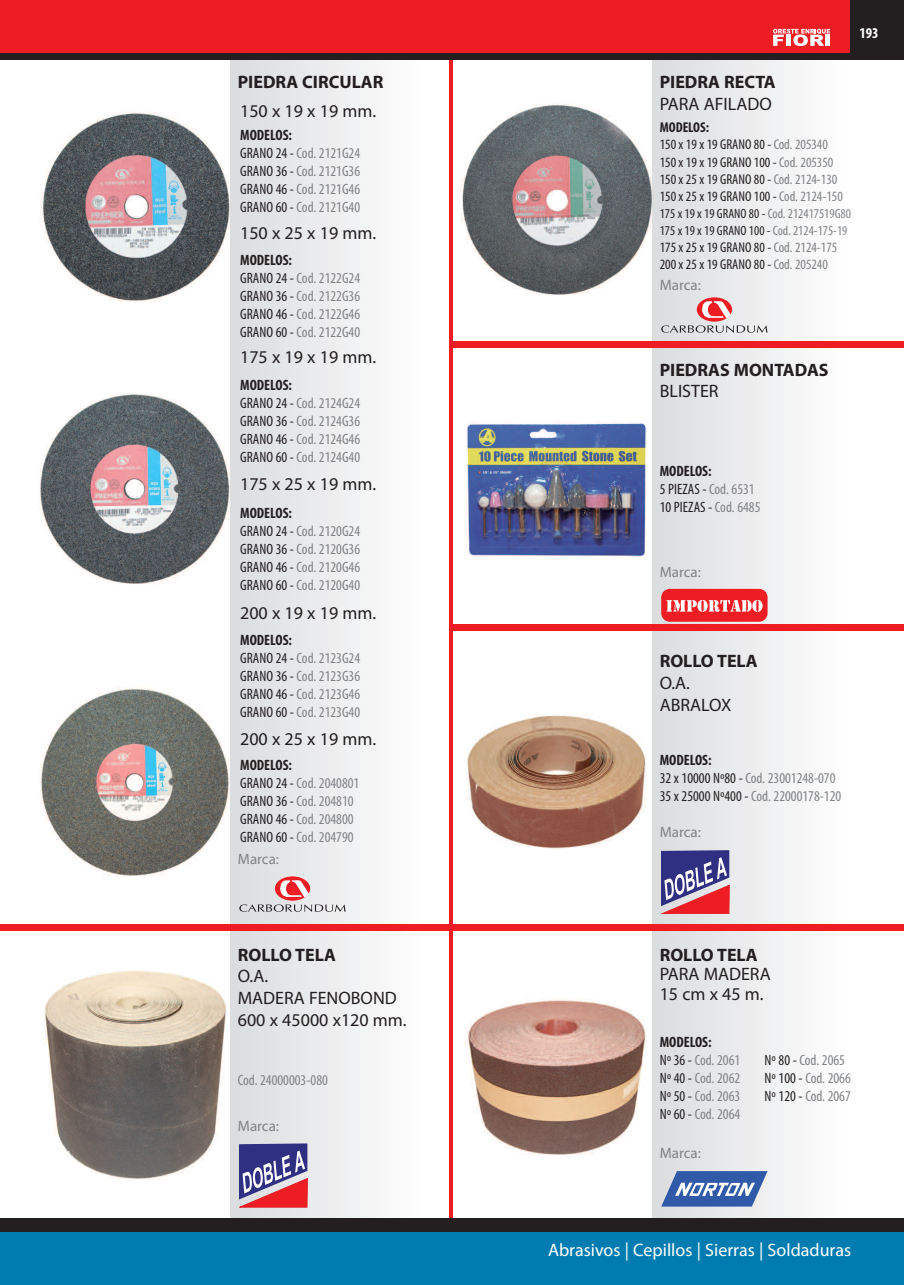
<style>
.page{position:relative;width:904px;height:1285px;background:#fff}
.page>*{position:absolute;margin:0;border:0;box-sizing:border-box;transform-origin:0 0}
.t1{font:18px/21.6px "Myriad Pro";color:#231f20}
.t2{font:700 18px "Myriad Pro";color:#231f20}
.t3{font:18px "Myriad Pro";color:#fff}
.t4{font:condensed 15px/18px "Myriad Pro";color:#808285}
.t5{font:condensed 15px/18px "Myriad Pro";color:#231f20}
.t6{font:15px "Myriad Pro";color:#808285}
.t7{font:700 condensed 15px "Myriad Pro";color:#fff}
.t8{font:condensed 14.25px/17.1px "Myriad Pro";color:#231f20}
.t9{font:condensed 13.5px/17.1px "Myriad Pro";color:#231f20}
.s1{font-weight:700;color:#231f20}
.s2{color:#231f20}
.s3{font-weight:700}
.s4{color:#808285}
</style>
<div class="page">
<img style="left:40px;top:112px;width:190px;height:190px">
<img style="left:461px;top:104px;width:191px;height:191px">
<img style="left:39px;top:394px;width:191px;height:190px">
<img style="left:465px;top:422px;width:181px;height:134px">
<img style="left:39px;top:686px;width:191px;height:190px">
<img style="left:467px;top:715px;width:179px;height:133px">
<div style="left:230px;top:60px;width:192px;height:1171px;background:linear-gradient(to right,#dbdbde,#fefdfd)"></div>
<div style="left:652px;top:60px;width:191px;height:1171px;background:linear-gradient(to right,#dbdbdd,#fefdfd)"></div>
<div style="left:451px;top:624px;width:453px;height:6px;background:#ee1d23"></div>
<div style="left:0;top:924px;width:904px;height:6px;background:#ee1d23"></div>
<svg style="left:696px;top:297px;width:36px;height:24px"></svg>
<svg style="left:701px;top:301px;width:29px;height:17px"></svg>
<svg style="left:661px;top:325px;width:106px;height:7px"></svg>
<div style="left:661px;top:588px;width:106px;height:33px;background:#ee1d23;border-radius:9px"></div>
<svg style="left:666px;top:600px;width:96px;height:11px"></svg>
<div style="left:275px;top:876px;width:35px;height:24px;background:#ee1d23;border-radius:50%"></div>
<svg style="left:279px;top:880px;width:30px;height:17px"></svg>
<svg style="left:239px;top:904px;width:107px;height:7px"></svg>
<svg style="left:661px;top:850px;width:68px;height:63px;background:#8a5d8a"></svg>
<img style="left:43px;top:970px;width:183px;height:210px">
<svg style="left:239px;top:1143px;width:68px;height:63px;background:#8a5e8b"></svg>
<img style="left:465px;top:998px;width:181px;height:157px">
<svg style="left:661px;top:1170px;width:106px;height:36px"></svg>
<hr style="left:449px;top:60px;width:4px;height:1158px;background:#ee1d23">
<div style="left:451px;top:341px;width:453px;height:6px;background:#ee1d23"></div>
<div style="left:0;top:0;width:904px;height:53px;background:#ee1d23"></div>
<div style="left:850px;top:0;width:54px;height:53px;background:#231f20"></div>
<div style="left:0;top:1231px;width:904px;height:53px;background:#007cb0"></div>
<div style="left:0;top:53px;width:904px;height:6px;background:#231f20"></div>
<div style="left:0;top:1217px;width:904px;height:14px;background:#231f20"></div>
<svg style="left:773px;top:29px;width:57px;height:17px"></svg>
<div style="left:825px;top:35px;width:5px;height:11px;background:#fff"></div>
<p class="t7" style="left:859px;top:28px;width:21px">193</p>
<p class="t2" style="left:238px;top:75px;width:147px">PIEDRA CIRCULAR</p>
<p class="t2" style="left:659px;top:75px;width:117px">PIEDRA RECTA</p>
<p class="t1" style="left:659px;top:94px;width:114px">PARA AFILADO</p>
<p class="t1" style="left:240px;top:101px;width:138px">150 x 19 x 19 mm.</p>
<p class="t4" style="left:240px;top:127px;width:121px"><span class="s1">MODELOS:<br></span><span class="s2">GRANO 24 -</span> Cod. 2121G24<br><span class="s2">GRANO 36 -</span> Cod. 2121G36<br><span class="s2">GRANO 46 -</span> Cod. 2121G46<br><span class="s2">GRANO 60 -</span> Cod. 2121G40</p>
<p class="t1" style="left:240px;top:224px;width:138px">150 x 25 x 19 mm.</p>
<p class="t4" style="left:240px;top:252px;width:121px"><span class="s1">MODELOS:<br></span><span class="s2">GRANO 24 -</span> Cod. 2122G24<br><span class="s2">GRANO 36 -</span> Cod. 2122G36<br><span class="s2">GRANO 46 -</span> Cod. 2122G46<br><span class="s2">GRANO 60 -</span> Cod. 2122G40</p>
<p class="t1" style="left:240px;top:348px;width:138px">175 x 19 x 19 mm.</p>
<p class="t4" style="left:240px;top:377px;width:121px"><span class="s1">MODELOS:<br></span><span class="s2">GRANO 24 -</span> Cod. 2124G24<br><span class="s2">GRANO 36 -</span> Cod. 2124G36<br><span class="s2">GRANO 46 -</span> Cod. 2124G46<br><span class="s2">GRANO 60 -</span> Cod. 2124G40</p>
<p class="t1" style="left:240px;top:475px;width:138px">175 x 25 x 19 mm.</p>
<p class="t4" style="left:240px;top:505px;width:121px"><span class="s1">MODELOS:<br></span><span class="s2">GRANO 24 -</span> Cod. 2120G24<br><span class="s2">GRANO 36 -</span> Cod. 2120G36<br><span class="s2">GRANO 46 -</span> Cod. 2120G46<br><span class="s2">GRANO 60 -</span> Cod. 2120G40</p>
<p class="t1" style="left:240px;top:603px;width:138px">200 x 19 x 19 mm.</p>
<p class="t4" style="left:240px;top:632px;width:121px"><span class="s1">MODELOS:<br></span><span class="s2">GRANO 24 -</span> Cod. 2123G24<br><span class="s2">GRANO 36 -</span> Cod. 2123G36<br><span class="s2">GRANO 46 -</span> Cod. 2123G46<br><span class="s2">GRANO 60 -</span> Cod. 2123G40</p>
<p class="t1" style="left:240px;top:729px;width:138px">200 x 25 x 19 mm.</p>
<p class="t4" style="left:240px;top:757px;width:121px"><span class="s1">MODELOS:<br></span><span class="s2">GRANO 24 -</span> Cod. 2040801<br><span class="s2">GRANO 36 -</span> Cod. 204810<br><span class="s2">GRANO 46 -</span> Cod. 204800<br><span class="s2">GRANO 60 -</span> Cod. 204790</p>
<p class="t6" style="left:238px;top:853px;width:43px">Marca:</p>
<p class="t8" style="left:659px;top:120px;width:185px"><span class="s3">MODELOS:<br></span>150 x 19 x 19 GRANO 80 - <span class="s4">Cod. 205340<br></span>150 x 19 x 19 GRANO 100 - <span class="s4">Cod. 205350<br></span>150 x 25 x 19 GRANO 80 - <span class="s4">Cod. 2124-130<br></span>150 x 25 x 19 GRANO 100 - <span class="s4">Cod. 2124-150</span></p>
<p class="t9" style="left:659px;top:206px;width:193px">175 x 19 x 19 GRANO 80 - <span class="s4">Cod. 212417519G80<br></span>175 x 19 x 19 GRANO 100 - <span class="s4">Cod. 2124-175-19</span></p>
<p class="t8" style="left:659px;top:240px;width:179px">175 x 25 x 19 GRANO 80 - <span class="s4">Cod. 2124-175<br></span>200 x 25 x 19 GRANO 80 - <span class="s4">Cod. 205240</span></p>
<p class="t6" style="left:659px;top:279px;width:43px">Marca:</p>
<p class="t2" style="left:659px;top:363px;width:170px">PIEDRAS MONTADAS</p>
<p class="t1" style="left:659px;top:382px;width:60px">BLISTER</p>
<p class="t5" style="left:659px;top:463px;width:102px"><span class="s3">MODELOS:<br></span>5 PIEZAS - <span class="s4">Cod. 6531<br></span>10 PIEZAS - <span class="s4">Cod. 6485</span></p>
<p class="t6" style="left:659px;top:566px;width:43px">Marca:</p>
<p class="t2" style="left:659px;top:654px;width:99px">ROLLO TELA</p>
<p class="t1" style="left:659px;top:673px;width:73px">O.A.<br>ABRALOX</p>
<p class="t4" style="left:659px;top:751px;width:183px"><span class="s1">MODELOS:<br></span><span class="s2">32 x 10000 Nº80 -</span> Cod. 23001248-070<br><span class="s2">35 x 25000 Nº400 -</span> Cod. 22000178-120</p>
<p class="t6" style="left:659px;top:826px;width:43px">Marca:</p>
<p class="t2" style="left:238px;top:947px;width:99px">ROLLO TELA</p>
<p class="t1" style="left:238px;top:966px;width:170px">O.A.<br>MADERA FENOBOND<br>600 x 45000 x120 mm.</p>
<p class="t4" style="left:238px;top:1071px;width:92px">Cod. 24000003-080</p>
<p class="t6" style="left:238px;top:1119px;width:43px">Marca:</p>
<p class="t2" style="left:659px;top:947px;width:99px">ROLLO TELA</p>
<p class="t1" style="left:659px;top:965px;width:112px;line-height:19.5px">PARA MADERA<br>15 cm x 45 m.</p>
<p class="t4" style="left:659px;top:1034px;width:82px"><span class="s1">MODELOS:<br></span><span class="s2">Nº 36 -</span> Cod. 2061<br><span class="s2">Nº 40 -</span> Cod. 2062<br><span class="s2">Nº 50 -</span> Cod. 2063<br><span class="s2">Nº 60 -</span> Cod. 2064</p>
<p class="t6" style="left:659px;top:1146px;width:43px">Marca:</p>
<p class="t4" style="left:764px;top:1052px;width:88px"><span class="s2">Nº 80 -</span> Cod. 2065<br><span class="s2">Nº 100 -</span> Cod. 2066<br><span class="s2">Nº 120 -</span> Cod. 2067</p>
<p class="t3" style="left:548px;top:1243px;width:305px">Abrasivos | Cepillos | Sierras | Soldaduras</p>
</div>
